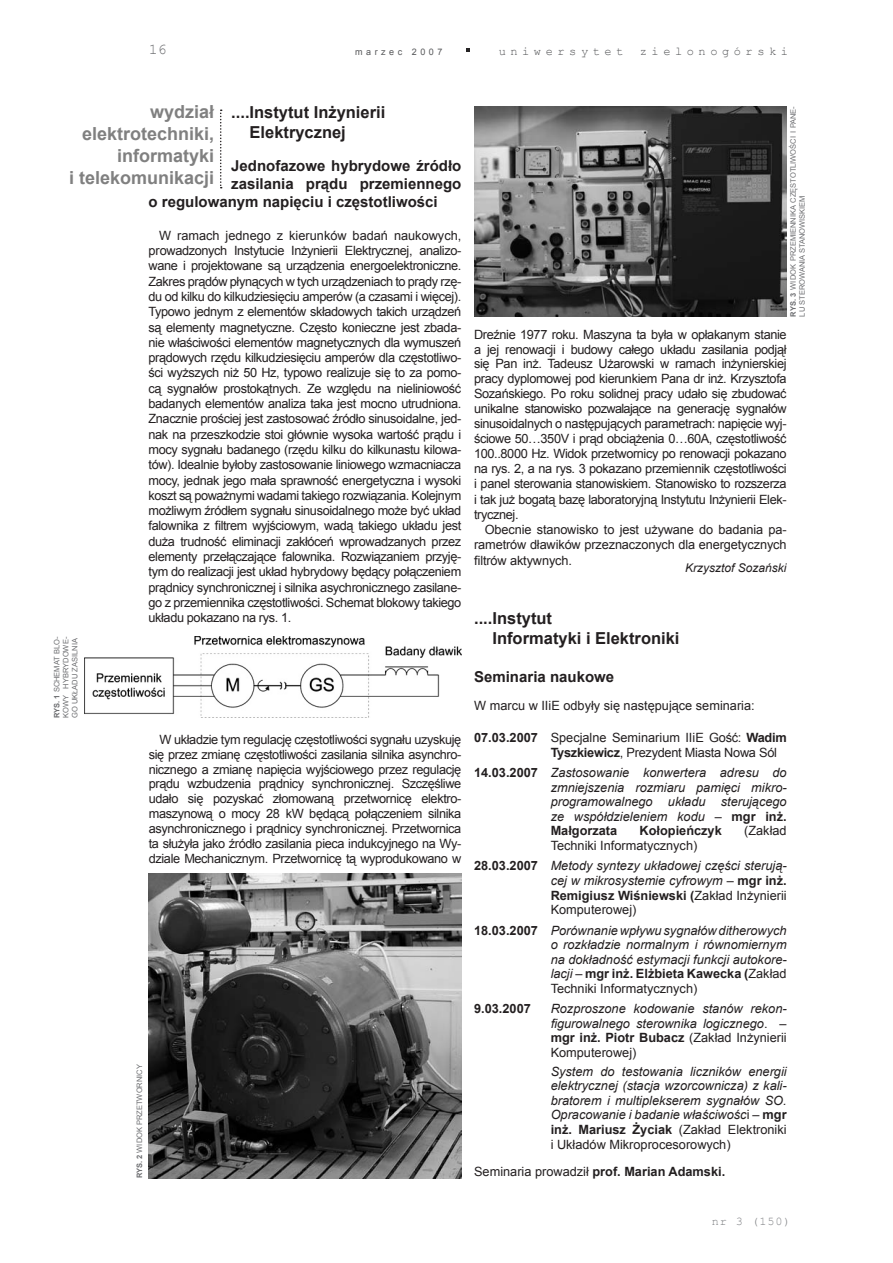
<style>
.page{position:relative;width:893px;height:1263px;background:#fff}
.page>*{position:absolute;margin:0;border:0;box-sizing:border-box;transform-origin:0 0}
.t1{font:700 18px/22px "Arial";color:#808080;text-align:right}
.t2{font:700 16.5px/19.8px "Arial";color:#231f20}
.t3{font:700 15px "Arial";color:#231f20}
.t4{font:15px "Courier New";color:#6c6d70}
.t5{font:12.75px/15.3px "Arial";letter-spacing:-.02em;color:#231f20;text-align:justify}
.t6{font:italic 12.75px/14.5px "Arial";color:#231f20;text-align:justify}
.t7{font:700 12.75px "Arial";color:#231f20}
.t8{font:12.75px "Arial";color:#231f20}
.t9{font:12px "Courier New";letter-spacing:.38em;color:#57585a}
.t10{font:italic 12px "Arial";color:#231f20}
.t11{font:11.85px "Courier New";color:#808285}
.t12{font:9px "Arial";letter-spacing:.39em;color:#57585a}
.t13{font:7.5px/9px "Arial";color:#6c6d70;text-align:justify}
.s1{font-weight:700}
.s2{font-weight:700;font-style:normal}
.s3{font-style:normal}
.s4{font-style:italic}
.s5{font-weight:400}
</style>
<div class="page">
<svg style="left:466px;top:49px;width:4px;height:3px"></svg>
<svg style="left:220px;top:110px;width:2px;height:78px"></svg>
<img style="left:85px;top:637px;width:376px;height:80px">
<img style="left:149px;top:874px;width:312px;height:304px">
<img style="left:474px;top:106px;width:312px;height:210px">
<p class="t4" style="left:149px;top:40px;width:19px">16</p>
<p class="t12" style="left:355px;top:46px;width:89px">marzec 2007</p>
<p class="t9" style="left:499px;top:44px;width:126px">uniwersytet</p>
<p class="t9" style="left:640px;top:44px;width:150px">zielonogórski</p>
<h1 class="t1" style="left:69px;top:102px;width:147px">wydział elektrotechniki, informatyki<br>i telekomunikacji</h1>
<p class="t2" style="left:250px;top:103px;width:137px;text-indent:-18px">....Instytut Inżynierii<br>Elektrycznej</p>
<p class="t3" style="left:231px;top:156px;width:232px">Jednofazowe hybrydowe źródło</p>
<p class="t3" style="left:231px;top:174px;width:232px">zasilania prądu przemiennego</p>
<p class="t3" style="left:148px;top:192px;width:291px">o regulowanym napięciu i częstotliwości</p>
<p class="t5" style="left:148px;top:228px;width:314px;text-indent:11px">W ramach jednego z kierunków badań naukowych, prowadzonych Instytucie Inżynierii Elektrycznej, analizo&shy;wane i projektowane są urządzenia energoelektroniczne.<br>Zakres prądów płynących w tych urządzeniach to prądy rzę&shy;du od kilku do kilkudziesięciu amperów (a czasami i więcej).<br>Typowo jednym z elementów składowych takich urządzeń są elementy magnetyczne. Często konieczne jest zbada&shy;nie właściwości elementów magnetycznych dla wymuszeń prądowych rzędu kilkudziesięciu amperów dla częstotliwo&shy;ści wyższych niż 50 Hz, typowo realizuje się to za pomo&shy;cą sygnałów prostokątnych. Ze względu na nieliniowość badanych elementów analiza taka jest mocno utrudniona.<br>Znacznie prościej jest zastosować źródło sinusoidalne, jed&shy;nak na przeszkodzie stoi głównie wysoka wartość prądu i mocy sygnału badanego (rzędu kilku do kilkunastu kilowa&shy;tów). Idealnie byłoby zastosowanie liniowego wzmacniacza mocy, jednak jego mała sprawność energetyczna i wysoki koszt są poważnymi wadami takiego rozwiązania. Kolejnym możliwym źródłem sygnału sinusoidalnego może być układ falownika z filtrem wyjściowym, wadą takiego układu jest duża trudność eliminacji zakłóceń wprowadzanych przez elementy przełączające falownika. Rozwiązaniem przyję&shy;tym do realizacji jest układ hybrydowy będący połączeniem prądnicy synchronicznej i silnika asychronicznego zasilane&shy;go z przemiennika częstotliwości. Schemat blokowy takiego układu pokazano na rys. 1.</p>
<p class="t13" style="left:52px;top:718px;width:82px;rotate:-90deg"><span class="s1">RYS. 1</span> SCHEMAT BLO-KOWY HYBRYDOWE-GO UKŁADU ZASILNIA</p>
<p class="t5" style="left:149px;top:732px;width:314px;line-height:14.9px;text-indent:11px">W układzie tym regulację częstotliwości sygnału uzyskuję się przez zmianę częstotliwości zasilania silnika asynchro&shy;nicznego a zmianę napięcia wyjściowego przez regulację prądu wzbudzenia prądnicy synchronicznej. Szczęśliwe udało się pozyskać złomowaną przetwornicę elektro&shy;maszynową o mocy 28 kW będącą połączeniem silnika asynchronicznego i prądnicy synchronicznej. Przetwornica ta służyła jako źródło zasilania pieca indukcyjnego na Wy&shy;dziale Mechanicznym. Przetwornicę tą wyprodukowano w</p>
<p class="t13" style="left:135px;top:1178px;width:115px;rotate:-90deg"><span class="s1">RYS. 2</span> WIDOK PRZETWORNICY</p>
<p class="t13" style="left:789px;top:317px;width:212px;rotate:-90deg"><span class="s1">RYS. 3</span> WIDOK PRZEMIENNIKA CZĘSTOTLIWOŚCI I PANE-<br>LU STEROWANIA STANOWISKIEM</p>
<p class="t5" style="left:474px;top:327px;width:314px">Dreźnie 1977 roku. Maszyna ta była w opłakanym stanie a jej renowacji i budowy całego układu zasilania podjął się Pan inż. Tadeusz Użarowski w ramach inżynierskiej pracy dyplomowej pod kierunkiem Pana dr inż. Krzysztofa Sozańskiego. Po roku solidnej pracy udało się zbudować unikalne stanowisko pozwalające na generację sygnałów sinusoidalnych o następujących parametrach: napięcie wyj&shy;ściowe 50…350V i prąd obciążenia 0…60A, częstotliwość 100..8000 Hz. Widok przetwornicy po renowacji pokazano na rys. 2, a na rys. 3 pokazano przemiennik częstotliwości i panel sterowania stanowiskiem. Stanowisko to rozszerza i tak już bogatą bazę laboratoryjną Instytutu Inżynierii Elek&shy;trycznej.</p>
<p class="t5" style="left:474px;top:522px;width:314px;text-indent:11px">Obecnie stanowisko to jest używane do badania pa&shy;rametrów dławików przeznaczonych dla energetycznych filtrów aktywnych.</p>
<p class="t10" style="left:685px;top:560px;width:103px">Krzysztof Sozański</p>
<p class="t2" style="left:492px;top:609px;width:189px;text-indent:-18px">....Instytut<br>Informatyki i Elektroniki</p>
<p class="t3" style="left:474px;top:666px;width:142px">Seminaria naukowe</p>
<p class="t8" style="left:474px;top:697px;width:282px">W marcu w IIiE odbyły się następujące seminaria:</p>
<p class="t5" style="left:551px;top:730px;width:237px;line-height:14.5px;text-indent:-77px"><span class="s1">07.03.2007</span> Specjalne Seminarium IIiE Gość: <span class="s1">Wadim<br>Tyszkiewicz</span>, Prezydent Miasta Nowa Sól</p>
<p class="t6" style="left:551px;top:766px;width:237px;text-indent:-77px"><span class="s2">14.03.2007</span> Zastosowanie konwertera adresu do zmniejszenia rozmiaru pamięci mikro&shy;programowalnego układu sterującego ze współdzieleniem kodu – <span class="s2">mgr inż.<br>Małgorzata</span></p>
<p class="t7" style="left:640px;top:822px;width:84px">Kołopieńczyk</p>
<p class="t5" style="left:744px;top:823px;width:44px">(Zakład</p>
<p class="t6" style="left:474px;top:835px;width:314px;line-height:20.5px;text-indent:77px"><span class="s3">Techniki Informatycznych)<br></span><span class="s2">28.03.2007</span> Metody syntezy układowej części sterują-</p>
<p class="t5" style="left:551px;top:873px;width:237px;line-height:14.5px"><span class="s4">cej w mikrosystemie cyfrowym –</span> <span class="s1">mgr inż.<br>Remigiusz Wiśniewski (</span>Zakład Inżynierii Komputerowej)</p>
<p class="t6" style="left:551px;top:923px;width:237px;text-indent:-77px"><span class="s2">18.03.2007</span> Porównanie wpływu sygnałów ditherowych o rozkładzie normalnym i równomiernym na dokładność estymacji funkcji autokore&shy;lacji – <span class="s2">mgr inż. Elżbieta Kawecka (</span><span class="s3">Zakład Techniki Informatycznych)</span></p>
<p class="t7" style="left:474px;top:1000px;width:58px">9.03.2007</p>
<p class="t6" style="left:551px;top:1002px;width:237px">Rozproszone kodowanie stanów rekon&shy;figurowalnego sterownika logicznego<span class="s3">. – </span><span class="s2">mgr inż. Piotr Bubacz</span> <span class="s3">(Zakład Inżynierii Komputerowej)</span></p>
<p class="t6" style="left:551px;top:1064px;width:238px">System do testowania liczników energii elektrycznej (stacja wzorcownicza) z kali&shy;bratorem i multiplekserem sygnałów SO.<br>Opracowanie i badanie właściwośc<span class="s3">i –</span> <span class="s2">mgr inż. Mariusz Życiak</span> <span class="s3">(Zakład Elektroniki i Układów Mikroprocesorowych)</span></p>
<p class="t7" style="left:474px;top:1163px;width:253px"><span class="s5">Seminaria prowadził</span> prof. Marian Adamski.</p>
<p class="t11" style="left:712px;top:1214px;width:80px">nr 3 (150)</p>
</div>
